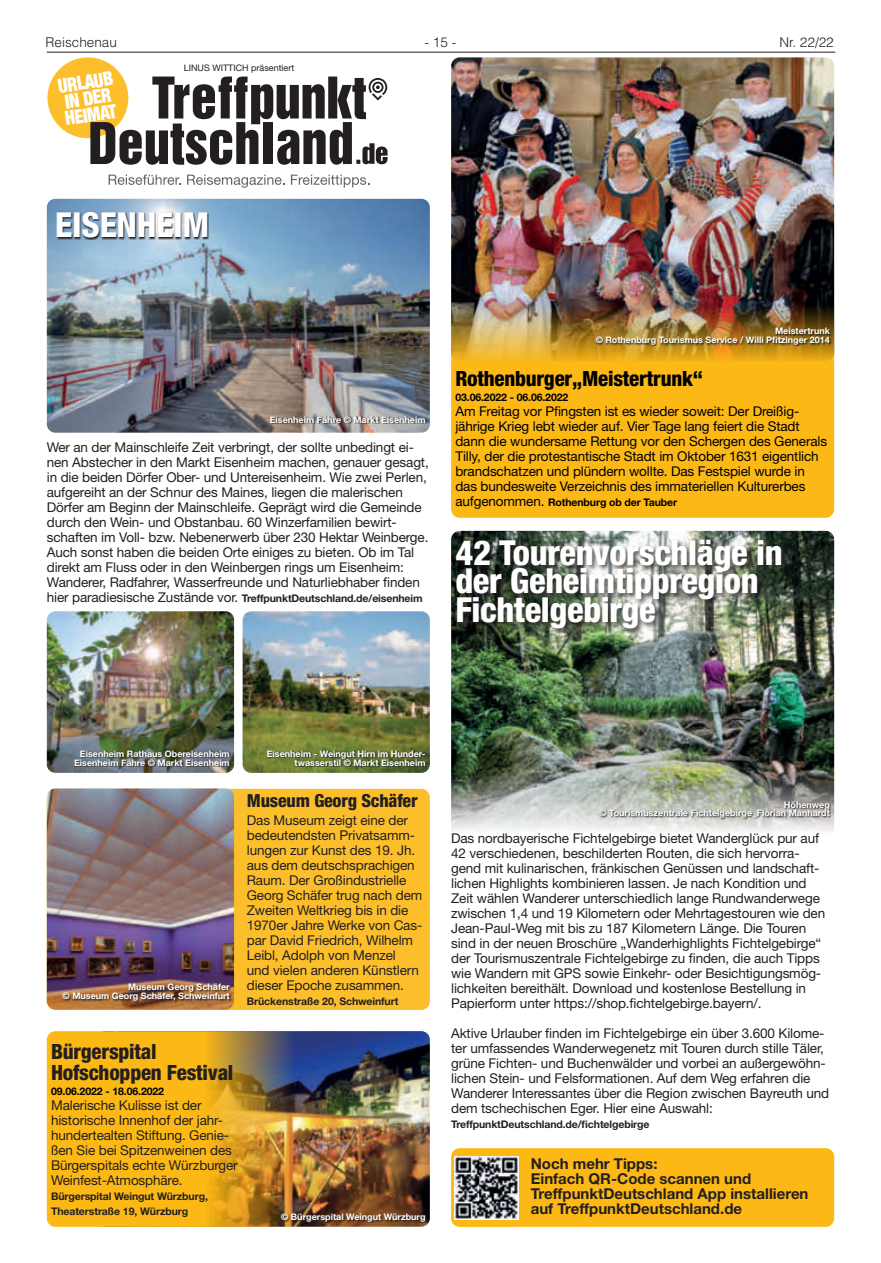
<style>
.page{position:relative;width:881px;height:1263px;background:#fff}
.page>*{position:absolute;margin:0;border:0;box-sizing:border-box;transform-origin:0 0}
.t1{font:800 condensed 34.5px/28.5px "Helvetica Neue LT";letter-spacing:-.01em;color:#fff}
.t2{font:800 condensed 21px/21px "Helvetica Neue LT";letter-spacing:-.01em;color:#231f20}
.t3{font:800 condensed 21px "Helvetica Neue LT";letter-spacing:-.01em;color:#000002}
.t4{font:900 condensed 19.5px/16.5px "Helvetica Neue";color:#fff;scale:.9 1}
.t5{font:800 condensed 18px "Helvetica Neue LT";letter-spacing:-.01em;color:#231f20}
.t6{font:700 15px/15px "Helvetica Neue LT";color:#231f20}
.t7{font:13.5px/15px "Helvetica Neue LT";letter-spacing:-.01em;color:#231f20}
.t8{font:13.5px/15px "Helvetica Neue LT";letter-spacing:-.01em;color:#000002}
.t9{font:300 13.5px "Helvetica LT";color:#231f20}
.t10{font:700 10.5px/15px "Helvetica Neue LT";letter-spacing:-.01em;color:#231f20}
.t11{font:700 10.5px "Helvetica Neue LT";letter-spacing:-.01em;color:#000002}
.t12{font:700 9px/9px "Helvetica Neue LT";color:#fff;text-align:right}
.t13{font:9px "Helvetica Neue LT";color:#231f20}
.s1{font-weight:400;font-size:13.5px}
</style>
<div class="page">
<hr style="left:47px;top:52px;width:788px;height:1px;background:#231f20">
<div style="left:47px;top:57px;width:81px;height:81px;background:#fcbf2b;border-radius:50%"></div>
<svg style="left:109px;top:174px;width:72px;height:11px"></svg>
<svg style="left:187px;top:175px;width:97px;height:13px"></svg>
<svg style="left:291px;top:175px;width:78px;height:12px"></svg>
<svg style="left:90px;top:77px;width:297px;height:88px"></svg>
<div style="left:451px;top:1148px;width:382px;height:79px;background:#fcb814;border-radius:9px"></div>
<img style="left:454px;top:1156px;width:64px;height:64px">
<img style="left:451px;top:531px;width:382px;height:222px">
<img style="left:451px;top:753px;width:382px;height:79px">
<div style="left:454px;top:537px;width:334px;height:99px;background:#231f20;opacity:.75"></div>
<svg style="left:599px;top:802px;width:231px;height:17px"></svg>
<img style="left:372px;top:1031px;width:57px;height:196px">
<img style="left:47px;top:1031px;width:331px;height:196px;border-radius:9px">
<svg style="left:281px;top:1213px;width:145px;height:10px"></svg>
<div style="left:47px;top:789px;width:382px;height:221px;background:#fcbf2b;border-radius:9px"></div>
<img style="left:47px;top:788px;width:187px;height:221px">
<svg style="left:63px;top:984px;width:168px;height:19px"></svg>
<img style="left:47px;top:199px;width:382px;height:234px">
<svg style="left:270px;top:417px;width:156px;height:7px"></svg>
<svg style="left:58px;top:212px;width:151px;height:28px"></svg>
<img style="left:47px;top:611px;width:187px;height:162px">
<img style="left:242px;top:611px;width:187px;height:162px">
<svg style="left:75px;top:750px;width:156px;height:17px"></svg>
<svg style="left:267px;top:750px;width:159px;height:17px"></svg>
<img style="left:451px;top:57px;width:382px;height:205px">
<img style="left:451px;top:256px;width:382px;height:262px;border-radius:9px">
<img style="left:595px;top:328px;width:236px;height:18px">
<p class="t9" style="left:45px;top:34px;width:73px">Reischenau</p>
<p class="t9" style="left:424px;top:34px;width:33px">- 15 -</p>
<p class="t9" style="left:779px;top:34px;width:56px">Nr. 22/22</p>
<p class="t13" style="left:184px;top:62px;width:112px">LINUS WITTICH präsentiert</p>
<h3 class="t4" style="left:57px;top:77px;width:63px;rotate:-9deg">URLAUB<br>IN DER<br>HEIMAT</h3>
<h1 class="t1" style="left:55px;top:210px;width:155px">EISENHEIM</h1>
<p class="t12" style="left:270px;top:415px;width:157px">Eisenheim Fähre © Markt Eisenheim</p>
<p class="t7" style="left:47px;top:439px;width:383px">Wer an der Mainschleife Zeit verbringt, der sollte unbedingt ei&shy;nen Abstecher in den Markt Eisenheim machen, genauer gesagt, in die beiden Dörfer Ober- und Untereisenheim. Wie zwei Perlen, aufgereiht an der Schnur des Maines, liegen die malerischen Dörfer am Beginn der Mainschleife. Geprägt wird die Gemeinde durch den Wein- und Obstanbau. 60 Winzerfamilien bewirt&shy;schaften im Voll- bzw. Nebenerwerb über 230 Hektar Weinberge.<br>Auch sonst haben die beiden Orte einiges zu bieten. Ob im Tal direkt am Fluss oder in den Weinbergen rings um Eisenheim:<br>Wanderer, Radfahrer, Wasserfreunde und Naturliebhaber finden</p>
<p class="t10" style="left:47px;top:590px;width:377px"><span class="s1">hier paradiesische Zustände vor.</span> TreffpunktDeutschland.de/eisenheim</p>
<p class="t12" style="left:595px;top:326px;width:236px">Meistertrunk<br>© Rothenburg Tourismus Service / Willi Pfitzinger 2014</p>
<h2 class="t3" style="left:455px;top:365px;width:249px">Rothenburger„Meistertrunk“</h2>
<p class="t11" style="left:455px;top:391px;width:114px">03.06.2022 - 06.06.2022</p>
<p class="t8" style="left:455px;top:403px;width:373px">Am Freitag vor Pfingsten ist es wieder soweit: Der Dreißig&shy;jährige Krieg lebt wieder auf. Vier Tage lang feiert die Stadt dann die wundersame Rettung vor den Schergen des Generals Tilly, der die protestantische Stadt im Oktober 1631 eigentlich brandschatzen und plündern wollte. Das Festspiel wurde in das bundesweite Verzeichnis des immateriellen Kulturerbes</p>
<p class="t11" style="left:455px;top:496px;width:223px"><span class="s1">aufgenommen.</span> Rothenburg ob der Tauber</p>
<h1 class="t1" style="left:455px;top:537px;width:329px">42 Tourenvorschläge in der Geheimtippregion<br>Fichtelgebirge</h1>
<p class="t12" style="left:74px;top:749px;width:157px">Eisenheim Rathaus Obereisenheim<br>Eisenheim Fähre © Markt Eisenheim</p>
<p class="t12" style="left:266px;top:749px;width:160px">Eisenheim - Weingut Hirn im Hunder&shy;twasserstil © Markt Eisenheim</p>
<p class="t12" style="left:63px;top:982px;width:169px">Museum Georg Schäfer<br>© Museum Georg Schäfer, Schweinfurt</p>
<h3 class="t5" style="left:247px;top:790px;width:172px">Museum Georg Schäfer</h3>
<p class="t7" style="left:247px;top:813px;width:177px">Das Museum zeigt eine der bedeutendsten Privatsamm&shy;lungen zur Kunst des 19. Jh. aus dem deutschsprachigen<br>Raum. Der Großindustrielle<br>Georg Schäfer trug nach dem<br>Zweiten Weltkrieg bis in die<br>1970er Jahre Werke von Cas&shy;par David Friedrich, Wilhelm<br>Leibl, Adolph von Menzel<br>und vielen anderen Künstlern dieser Epoche zusammen.</p>
<p class="t10" style="left:247px;top:994px;width:153px">Brückenstraße 20, Schweinfurt</p>
<h2 class="t2" style="left:51px;top:1040px;width:184px">Bürgerspital<br>Hofschoppen Festival</h2>
<p class="t11" style="left:51px;top:1084px;width:114px">09.06.2022 - 18.06.2022</p>
<p class="t7" style="left:51px;top:1097px;width:188px">Malerische Kulisse ist der historische Innenhof der jahr&shy;hundertealten Stiftung. Genie&shy;ßen Sie bei Spitzenweinen des<br>Bürgerspitals echte Würzburger<br>Weinfest-Atmosphäre.</p>
<p class="t10" style="left:51px;top:1188px;width:158px">Bürgerspital Weingut Würzburg,<br>Theaterstraße 19, Würzburg</p>
<p class="t12" style="left:281px;top:1212px;width:146px">© Bürgerspital Weingut Würzburg</p>
<p class="t12" style="left:599px;top:801px;width:232px;line-height:7.8px">Höhenweg<br>© Tourismuszentrale Fichtelgebirge_Florian Manhardt</p>
<p class="t7" style="left:451px;top:831px;width:375px">Das nordbayerische Fichtelgebirge bietet Wanderglück pur auf 42 verschiedenen, beschilderten Routen, die sich hervorra&shy;gend mit kulinarischen, fränkischen Genüssen und landschaft&shy;lichen Highlights kombinieren lassen. Je nach Kondition und Zeit wählen Wanderer unterschiedlich lange Rundwanderwege zwischen 1,4 und 19 Kilometern oder Mehrtagestouren wie den Jean-Paul-Weg mit bis zu 187 Kilometern Länge. Die Touren sind in der neuen Broschüre „Wanderhighlights Fichtelgebirge“ der Tourismuszentrale Fichtelgebirge zu finden, die auch Tipps wie Wandern mit GPS sowie Einkehr- oder Besichtigungsmög&shy;lichkeiten bereithält. Download und kostenlose Bestellung in Papierform unter https://shop.fichtelgebirge.bayern/.</p>
<p class="t7" style="left:451px;top:1026px;width:379px">Aktive Urlauber finden im Fichtelgebirge ein über 3.600 Kilome&shy;ter umfassendes Wanderwegenetz mit Touren durch stille Täler, grüne Fichten- und Buchenwälder und vorbei an außergewöhn&shy;lichen Stein- und Felsformationen. Auf dem Weg erfahren die Wanderer Interessantes über die Region zwischen Bayreuth und dem tschechischen Eger. Hier eine Auswahl:</p>
<p class="t10" style="left:451px;top:1117px;width:200px">TreffpunktDeutschland.de/fichtelgebirge</p>
<p class="t6" style="left:530px;top:1155px;width:279px">Noch mehr Tipps:<br>Einfach QR-Code scannen und<br>TreffpunktDeutschland App installieren auf TreffpunktDeutschland.de</p>
</div>
